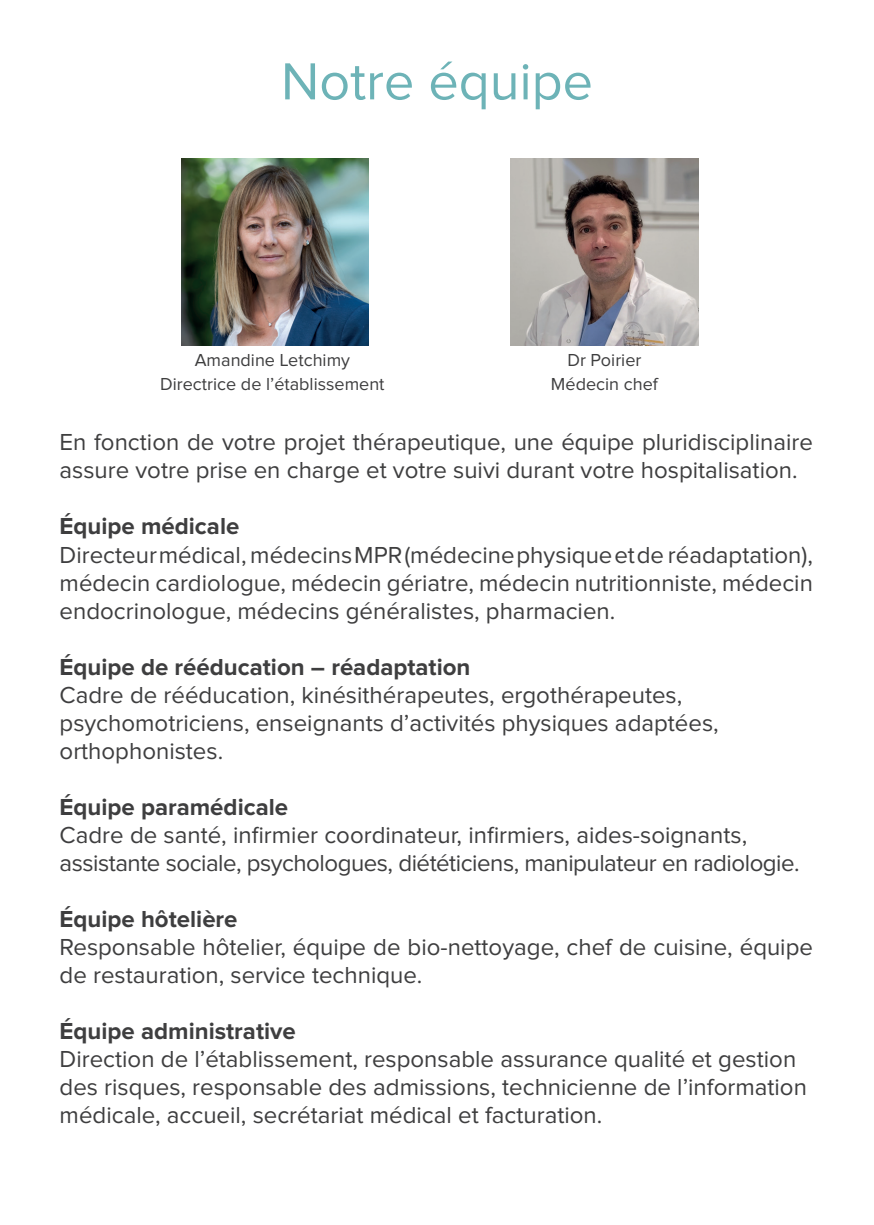
<style>
.page{position:relative;width:874px;height:1225px;background:#fff}
.page>*{position:absolute;margin:0;border:0;box-sizing:border-box;transform-origin:0 0}
.t1{font:54px "Proxima Nova";color:#6db3b7}
.t2{font:24px/28px "Proxima Nova";color:#3e3e3f}
.t3{font:24px/28px "Proxima Nova";letter-spacing:-.02em;color:#3e3e3f}
.t4{font:700 24px "Proxima Nova";color:#3e3e3f}
.t5{font:18px/24px "Proxima Nova";color:#3e3e3f;text-align:center}
</style>
<div class="page">
<img style="left:181px;top:159px;width:188px;height:187px">
<img style="left:510px;top:159px;width:187px;height:187px">
<h1 class="t1" style="left:281px;top:52px;width:313px">Notre équipe</h1>
<p class="t5" style="left:160px;top:348px;width:226px">Amandine Letchimy<br>Directrice de l’établissement</p>
<p class="t5" style="left:550px;top:348px;width:108px">Dr Poirier<br>Médecin chef</p>
<p class="t2" style="left:60px;top:428px;width:754px">En fonction de votre projet thérapeutique, une équipe pluridisciplinaire assure votre prise en charge et votre suivi durant votre hospitalisation.</p>
<p class="t4" style="left:60px;top:513px;width:181px">Équipe médicale</p>
<p class="t2" style="left:60px;top:540px;width:754px;text-align:justify">Directeur médical, médecins MPR (médecine physique et de réadaptation), médecin cardiologue, médecin gériatre, médecin nutritionniste, médecin endocrinologue, médecins généralistes, pharmacien.</p>
<p class="t4" style="left:60px;top:653px;width:412px">Équipe de rééducation – réadaptation</p>
<p class="t2" style="left:60px;top:680px;width:660px">Cadre de rééducation, kinésithérapeutes, ergothérapeutes, psychomotriciens, enseignants d’activités physiques adaptées, orthophonistes.</p>
<p class="t4" style="left:60px;top:793px;width:230px">Équipe paramédicale</p>
<p class="t3" style="left:60px;top:820px;width:741px">Cadre de santé, infirmier coordinateur, infirmiers, aides-soignants, assistante sociale, psychologues, diététiciens, manipulateur en radiologie.</p>
<p class="t4" style="left:60px;top:905px;width:179px">Équipe hôtelière</p>
<p class="t2" style="left:60px;top:932px;width:754px">Responsable hôtelier, équipe de bio-nettoyage, chef de cuisine, équipe de restauration, service technique.</p>
<p class="t4" style="left:60px;top:1017px;width:237px">Équipe administrative</p>
<p class="t2" style="left:60px;top:1044px;width:748px">Direction de l’établissement, responsable assurance qualité et gestion des risques, responsable des admissions, technicienne de l’information médicale, accueil, secrétariat médical et facturation.</p>
</div>
